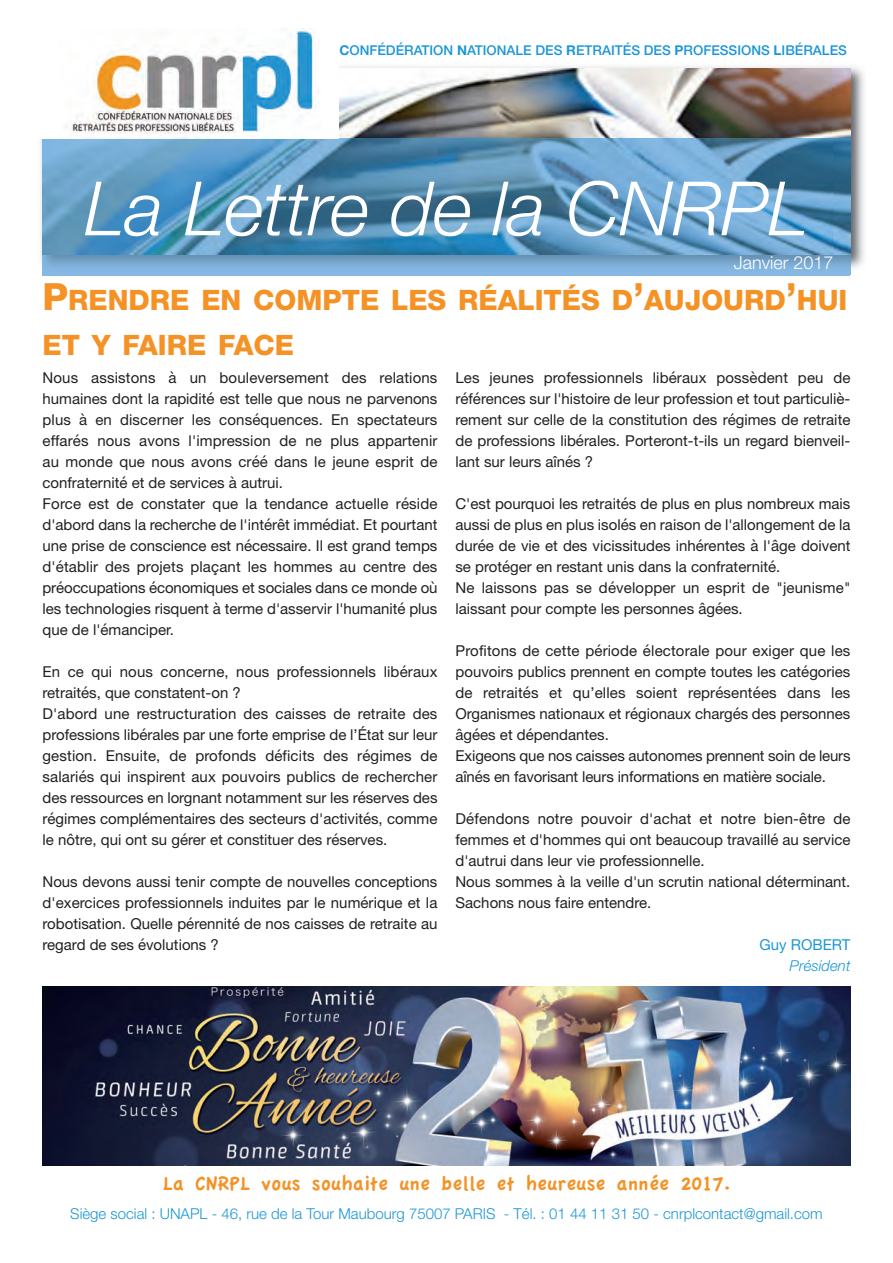
<style>
.page{position:relative;width:893px;height:1263px;background:#fff}
.page>*{position:absolute;margin:0;border:0;box-sizing:border-box;transform-origin:0 0}
.t1{font:italic 300 75px "Helvetica Neue";color:#fff}
.t2{font:800 28.2px/45px "Helvetica Neue";color:#f49225}
.t3{font:21px "Apple Casual";color:#f49225}
.t4{font:300 18px "Helvetica Neue";color:#fff}
.t5{font:15px/21px "Helvetica Neue";color:#231f20}
.t6{font:300 15px "Helvetica Neue";color:#1c97d5}
.t7{font:15px "Helvetica Neue";color:#1c97d5}
.t8{font:italic 300 15px "Helvetica Neue";color:#1c97d5}
.t9{font:500 13.5px "Helvetica Neue";color:#1c97d5}
.s1{font-weight:700}
.s2{font-size:37.5px}
</style>
<div class="page">
<img style="left:41px;top:66px;width:823px;height:208px">
<img style="left:43px;top:68px;width:807px;height:206px">
<hr style="left:43px;top:274px;width:807px;height:2px;background:#85b8e3">
<img style="left:850px;top:139px;width:1px;height:66px">
<img style="left:43px;top:139px;width:807px;height:116px">
<div style="left:19px;top:28px;width:319px;height:111px;background:#fff"></div>
<img style="left:67px;top:28px;width:252px;height:111px">
<img style="left:43px;top:986px;width:807px;height:180px">
<p class="t9" style="left:339px;top:42px;width:509px"><span class="s1">C</span>ONFÉDÉRATION <span class="s1">N</span>ATIONALE DES <span class="s1">R</span>ETRAITÉS DES <span class="s1">P</span>ROFESSIONS <span class="s1">L</span>IBÉRALES</p>
<h1 class="t1" style="left:85px;top:182px;width:725px">La Lettre de la CNRPL</h1>
<p class="t4" style="left:734px;top:256px;width:101px">Janvier 2017</p>
<h2 class="t2" style="left:43px;top:280px;width:806px"><span class="s2">P</span>RENDRE EN COMPTE LES RÉALITÉS D<span class="s2">’</span>AUJOURD<span class="s2">’</span>HUI<br>ET Y FAIRE FACE</h2>
<p class="t5" style="left:43px;top:369px;width:396px">Nous assistons à un bouleversement des relations humaines dont la rapidité est telle que nous ne parvenons plus à en discerner les conséquences. En spectateurs effarés nous avons l'impression de ne plus appartenir au monde que nous avons créé dans le jeune esprit de confraternité et de services à autrui.<br>Force est de constater que la tendance actuelle réside d'abord dans la recherche de l'intérêt immédiat. Et pourtant une prise de conscience est nécessaire. Il est grand temps d'établir des projets plaçant les hommes au centre des préoccupations économiques et sociales dans ce monde où les technologies risquent à terme d'asservir l'humanité plus que de l'émanciper.</p>
<p class="t5" style="left:43px;top:663px;width:396px">En ce qui nous concerne, nous professionnels libéraux retraités, que constatent-on ?<br>D'abord une restructuration des caisses de retraite des professions libérales par une forte emprise de l’État sur leur gestion. Ensuite, de profonds déficits des régimes de salariés qui inspirent aux pouvoirs publics de rechercher des ressources en lorgnant notamment sur les réserves des régimes complémentaires des secteurs d'activités, comme le nôtre, qui ont su gérer et constituer des réserves.</p>
<p class="t5" style="left:43px;top:873px;width:396px;text-align:justify">Nous devons aussi tenir compte de nouvelles conceptions d'exercices professionnels induites par le numérique et la robotisation. Quelle pérennité de nos caisses de retraite au regard de ses évolutions ?</p>
<p class="t5" style="left:455px;top:369px;width:396px;text-align:justify">Les jeunes professionnels libéraux possèdent peu de références sur l'histoire de leur profession et tout particuliè&shy;rement sur celle de la constitution des régimes de retraite de professions libérales. Porteront-t-ils un regard bienveil&shy;lant sur leurs aînés ?</p>
<p class="t5" style="left:455px;top:495px;width:396px">C'est pourquoi les retraités de plus en plus nombreux mais aussi de plus en plus isolés en raison de l'allongement de la durée de vie et des vicissitudes inhérentes à l'âge doivent se protéger en restant unis dans la confraternité.<br>Ne laissons pas se développer un esprit de "jeunisme" laissant pour compte les personnes âgées.</p>
<p class="t5" style="left:455px;top:642px;width:396px">Profitons de cette période électorale pour exiger que les pouvoirs publics prennent en compte toutes les catégories de retraités et qu’elles soient représentées dans les Organismes nationaux et régionaux chargés des personnes âgées et dépendantes.<br>Exigeons que nos caisses autonomes prennent soin de leurs aînés en favorisant leurs informations en matière sociale.</p>
<p class="t5" style="left:455px;top:810px;width:396px">Défendons notre pouvoir d'achat et notre bien-être de femmes et d'hommes qui ont beaucoup travaillé au service d'autrui dans leur vie professionnelle.<br>Nous sommes à la veille d'un scrutin national déterminant.<br>Sachons nous faire entendre.</p>
<p class="t7" style="left:759px;top:940px;width:93px">Guy ROBERT</p>
<p class="t8" style="left:790px;top:961px;width:62px">Président</p>
<h3 class="t3" style="left:163px;top:1170px;width:569px">La CNRPL vous souhaite une belle et heureuse année 2017.</h3>
<p class="t6" style="left:70px;top:1208px;width:754px">Siège social : UNAPL - 46, rue de la Tour Maubourg 75007 PARIS - Tél. : 01 44 11 31 50 - cnrplcontact@gmail.com</p>
</div>
